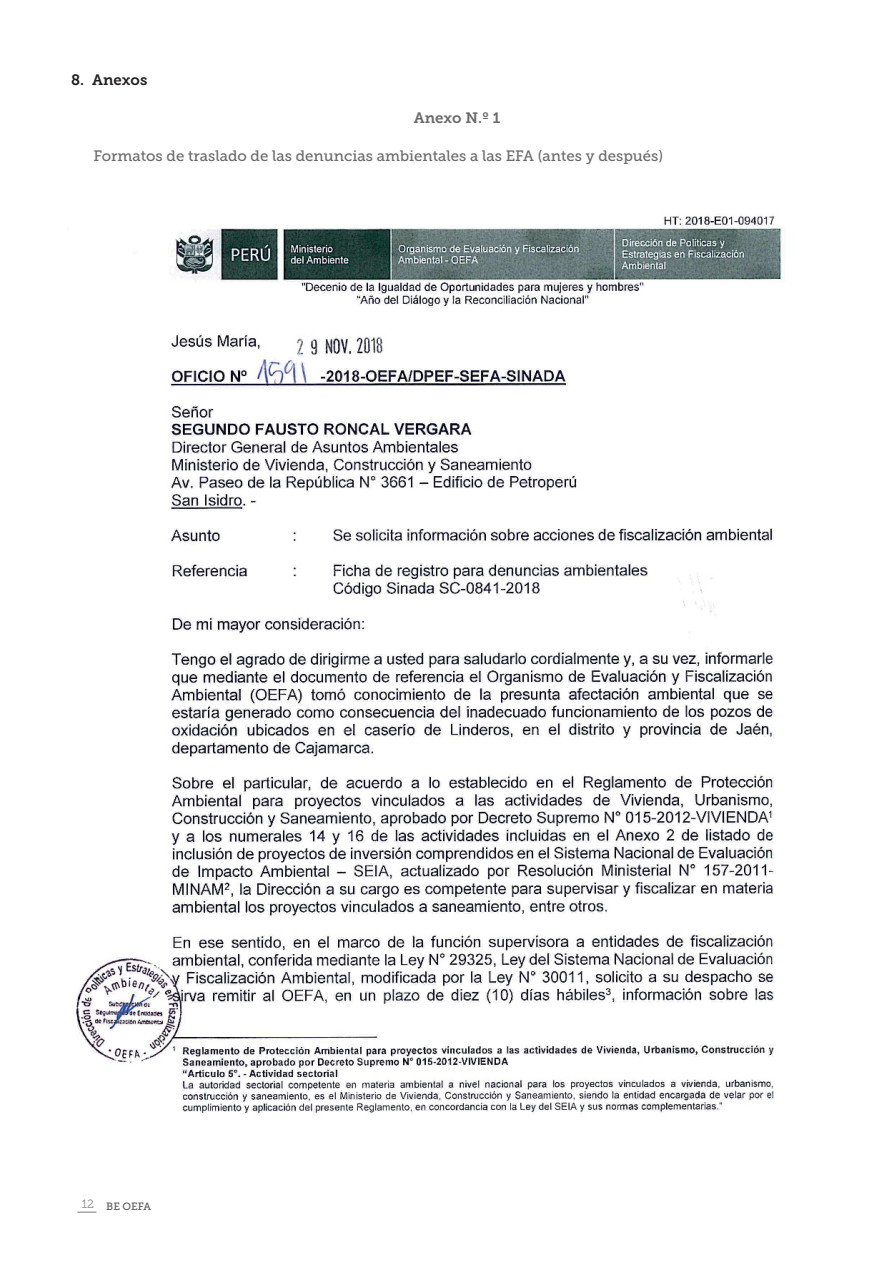
<style>
.page{position:relative;width:893px;height:1263px;background:#fff}
.page>*{position:absolute;margin:0;border:0;box-sizing:border-box;transform-origin:0 0}
.t1{font:15px "Museo Slab 500";color:#696a69}
.t2{font:15px "Museo Slab 700";color:#696a69}
.t3{font:15px "Museo Slab 700";color:#231f20}
.t4{font:10.5px "Museo Slab 500";letter-spacing:-.005em;color:#57585a}
</style>
<div class="page">
<svg style="left:78px;top:1211px;width:18px;height:2px"></svg>
<img style="left:76px;top:216px;width:710px;height:898px">
<p class="t3" style="left:71px;top:71px;width:78px">8. Anexos</p>
<p class="t2" style="left:414px;top:110px;width:88px">Anexo N.º 1</p>
<p class="t1" style="left:94px;top:147px;width:571px">Formatos de traslado de las denuncias ambientales a las EFA (antes y después)</p>
<p class="t4" style="left:82px;top:1200px;width:71px"><sup>12</sup> BE OEFA</p>
</div>
